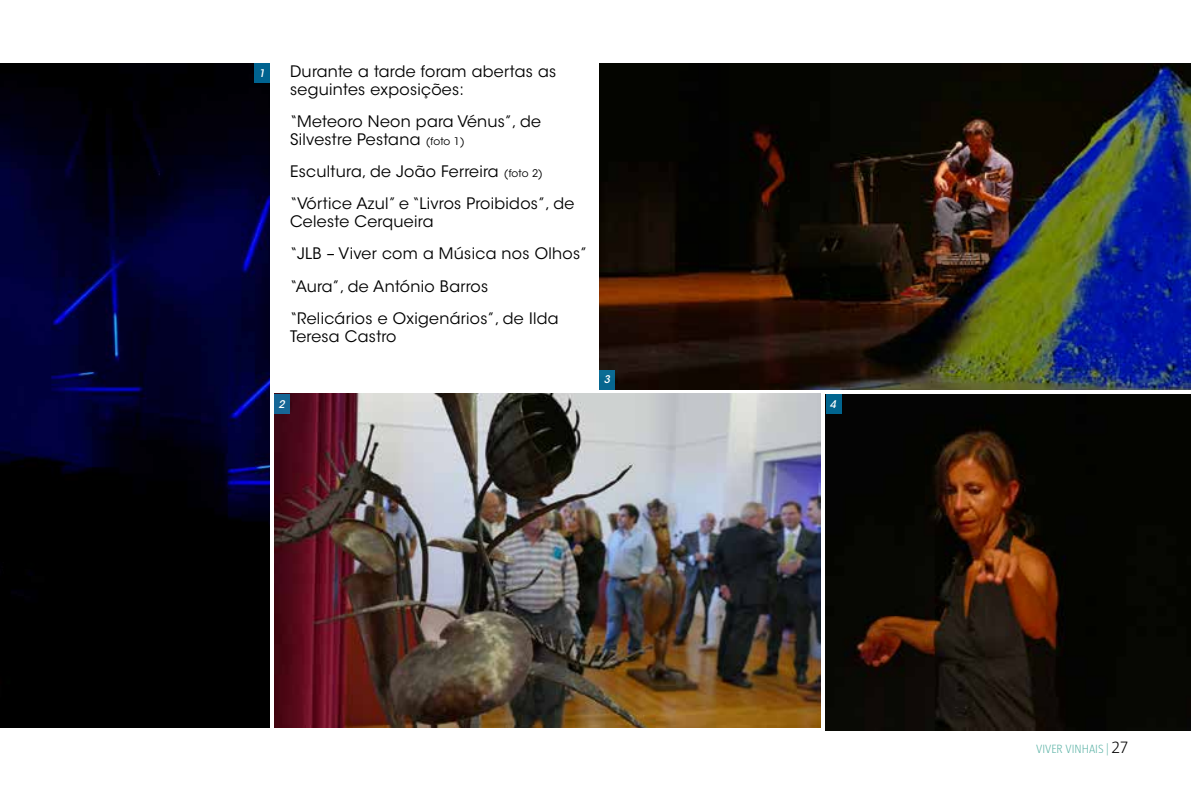
<style>
.page{position:relative;width:1191px;height:794px;background:#fff}
.page>*{position:absolute;margin:0;border:0;box-sizing:border-box;transform-origin:0 0}
.t1{font:15.75px/32.4px "ITC Avant Garde Std";letter-spacing:.02em;color:#000}
.t2{font:300 12.25px "Taz";color:#5fb4a8}
.t3{font:italic 500 10.5px "ITC Avant Garde Std";color:#fff}
.s1{font-size:10.5px}
.s2{font-size:17.5px;color:#000}
</style>
<div class="page">
<img style="left:0;top:63px;width:270px;height:665px">
<img style="left:825px;top:394px;width:366px;height:336px">
<img style="left:600px;top:63px;width:591px;height:327px">
<div style="left:825px;top:394px;width:16px;height:20px;background:#01658f"></div>
<img style="left:274px;top:394px;width:546px;height:334px">
<div style="left:599px;top:370px;width:16px;height:20px;background:#08678f"></div>
<div style="left:274px;top:394px;width:16px;height:20px;background:#166696"></div>
<div style="left:254px;top:63px;width:16px;height:20px;background:#006390"></div>
<p class="t3" style="left:259px;top:67px;width:8px">1</p>
<p class="t1" style="left:290px;top:63px;width:268px;line-height:17.5px">Durante a tarde foram abertas as seguintes exposições:</p>
<p class="t1" style="left:290px;top:113px;width:252px;line-height:17.5px">“Meteoro Neon para Vénus”, de<br>Silvestre Pestana <span class="s1">(foto 1)</span></p>
<p class="t1" style="left:290px;top:155px;width:286px">Escultura, de João Ferreira <span class="s1">(foto 2) </span>“Vórtice Azul” e “Livros Proibidos”, de</p>
<p class="t1" style="left:290px;top:205px;width:299px">Celeste Cerqueira<br>“JLB – Viver com a Música nos Olhos” “Aura”, de António Barros<br>“Relicários e Oxigenários”, de Ilda</p>
<p class="t1" style="left:290px;top:320px;width:108px">Teresa Castro</p>
<p class="t3" style="left:278px;top:398px;width:8px">2</p>
<p class="t3" style="left:604px;top:373px;width:8px">3</p>
<p class="t3" style="left:830px;top:398px;width:8px">4</p>
<p class="t2" style="left:1036px;top:742px;width:93px">VIVER VINHAIS | <span class="s2">27</span></p>
</div>
